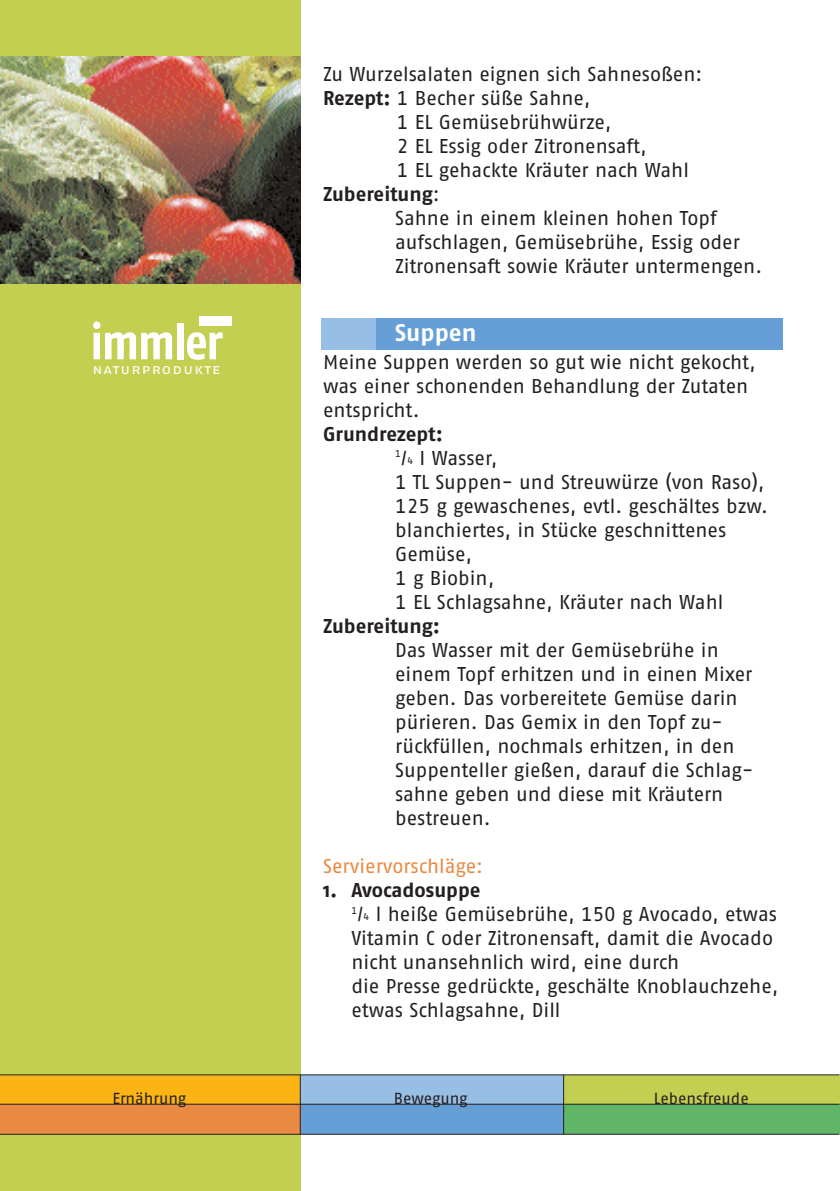
<style>
.page{position:relative;width:840px;height:1191px;background:#fff}
.page>*{position:absolute;margin:0;border:0;box-sizing:border-box;transform-origin:0 0}
.t1{font:50px "Fago Co Bold Tf";letter-spacing:-.025em;color:#fff}
.t2{font:700 24px "Fago No";color:#fff}
.t3{font:20px/24px "Fago No Regular Tf";color:#231f20}
.t4{font:700 20px "Fago No";letter-spacing:-.005em;color:#231f20}
.t5{font:20px "Fago No Regular Tf";color:#ea8941}
.t6{font:16px "Fago No Regular Tf";letter-spacing:-.005em;color:#231f20}
.t7{font:14px "Fago Ex Regular Caps";letter-spacing:.09em;color:#fff}
.s1{font-family:"Fago No";font-weight:700}
.s2{font-family:"Fago No Regular Tf";font-weight:400}
.s3{font-size:10px}
</style>
<div class="page">
<div style="left:0;top:0;width:300px;height:1191px;background:#c2cf50"></div>
<img style="left:0;top:57px;width:300px;height:227px">
<img style="left:199px;top:316px;width:32px;height:9px">
<div style="left:321px;top:318px;width:55px;height:31px;background:#97bee5"></div>
<div style="left:376px;top:318px;width:406px;height:31px;background:#669fd5"></div>
<div style="left:564px;top:1104px;width:275px;height:30px;background:#60b566"></div>
<div style="left:299px;top:1104px;width:264px;height:30px;background:#669fd5"></div>
<div style="left:0;top:1104px;width:300px;height:30px;background:#ea8941"></div>
<hr style="left:0;top:1133px;width:839px;height:1px;background:#231f20">
<div style="left:0;top:1074px;width:300px;height:29px;background:#fcb415"></div>
<div style="left:300px;top:1074px;width:264px;height:29px;background:#97bee5"></div>
<div style="left:563px;top:1074px;width:276px;height:29px;background:#c2cf50"></div>
<hr style="left:0;top:1074px;width:839px;height:1px;background:#231f20">
<hr style="left:0;top:1103px;width:839px;height:1px;background:#231f20">
<hr style="left:300px;top:1074px;width:1px;height:60px;background:#231f20">
<hr style="left:563px;top:1074px;width:1px;height:60px;background:#231f20">
<h1 class="t1" style="left:90px;top:324px;width:134px">immler</h1>
<p class="t7" style="left:92px;top:361px;width:129px">naturprodukte</p>
<p class="t3" style="left:323px;top:63px;width:380px">Zu Wurzelsalaten eignen sich Sahnesoßen:</p>
<p class="t3" style="left:323px;top:87px;width:269px"><span class="s1">Rezept:</span> 1 Becher süße Sahne,</p>
<p class="t3" style="left:396px;top:111px;width:216px">1 EL Gemüsebrühwürze,</p>
<p class="t3" style="left:396px;top:135px;width:251px">2 EL Essig oder Zitronensaft,</p>
<p class="t3" style="left:396px;top:159px;width:293px">1 EL gehackte Kräuter nach Wahl</p>
<p class="t4" style="left:323px;top:187px;width:118px">Zubereitung<span class="s2">:</span></p>
<p class="t3" style="left:395px;top:207px;width:368px">Sahne in einem kleinen hohen Topf aufschlagen, Gemüsebrühe, Essig oder<br>Zitronensaft sowie Kräuter untermengen.</p>
<p class="t2" style="left:395px;top:324px;width:83px">Suppen</p>
<p class="t3" style="left:323px;top:351px;width:434px">Meine Suppen werden so gut wie nicht gekocht, was einer schonenden Behandlung der Zutaten entspricht.</p>
<p class="t4" style="left:323px;top:427px;width:121px">Grundrezept:</p>
<p class="t3" style="left:395px;top:447px;width:374px"><sup>1</sup>/<span class="s3">4</span> I Wasser,<br>1 TL Suppen- und Streuwürze (von Raso),<br>125 g gewaschenes, evtl. geschältes bzw. blanchiertes, in Stücke geschnittenes<br>Gemüse,<br>1 g Biobin,<br>1 EL Schlagsahne, Kräuter nach Wahl</p>
<p class="t4" style="left:323px;top:619px;width:118px">Zubereitung:</p>
<p class="t3" style="left:395px;top:639px;width:359px">Das Wasser mit der Gemüsebrühe in einem Topf erhitzen und in einen Mixer geben. Das vorbereitete Gemüse darin pürieren. Das Gemix in den Topf zu&shy;rückfüllen, nochmals erhitzen, in den Suppenteller gießen, darauf die Schlag&shy;sahne geben und diese mit Kräutern bestreuen.</p>
<p class="t5" style="left:323px;top:859px;width:161px">Serviervorschläge:</p>
<p class="t4" style="left:323px;top:883px;width:159px">1. Avocadosuppe</p>
<p class="t3" style="left:351px;top:903px;width:428px"><sup>1</sup>/<span class="s3">4</span> l heiße Gemüsebrühe, 150 g Avocado, etwas Vitamin C oder Zitronensaft, damit die Avocado nicht unansehnlich wird, eine durch<br>die Presse gedrückte, geschälte Knoblauchzehe, etwas Schlagsahne, Dill</p>
<p class="t6" style="left:112px;top:1092px;width:75px">Ernährung</p>
<p class="t6" style="left:394px;top:1092px;width:75px">Bewegung</p>
<p class="t6" style="left:653px;top:1092px;width:96px">Lebensfreude</p>
</div>
